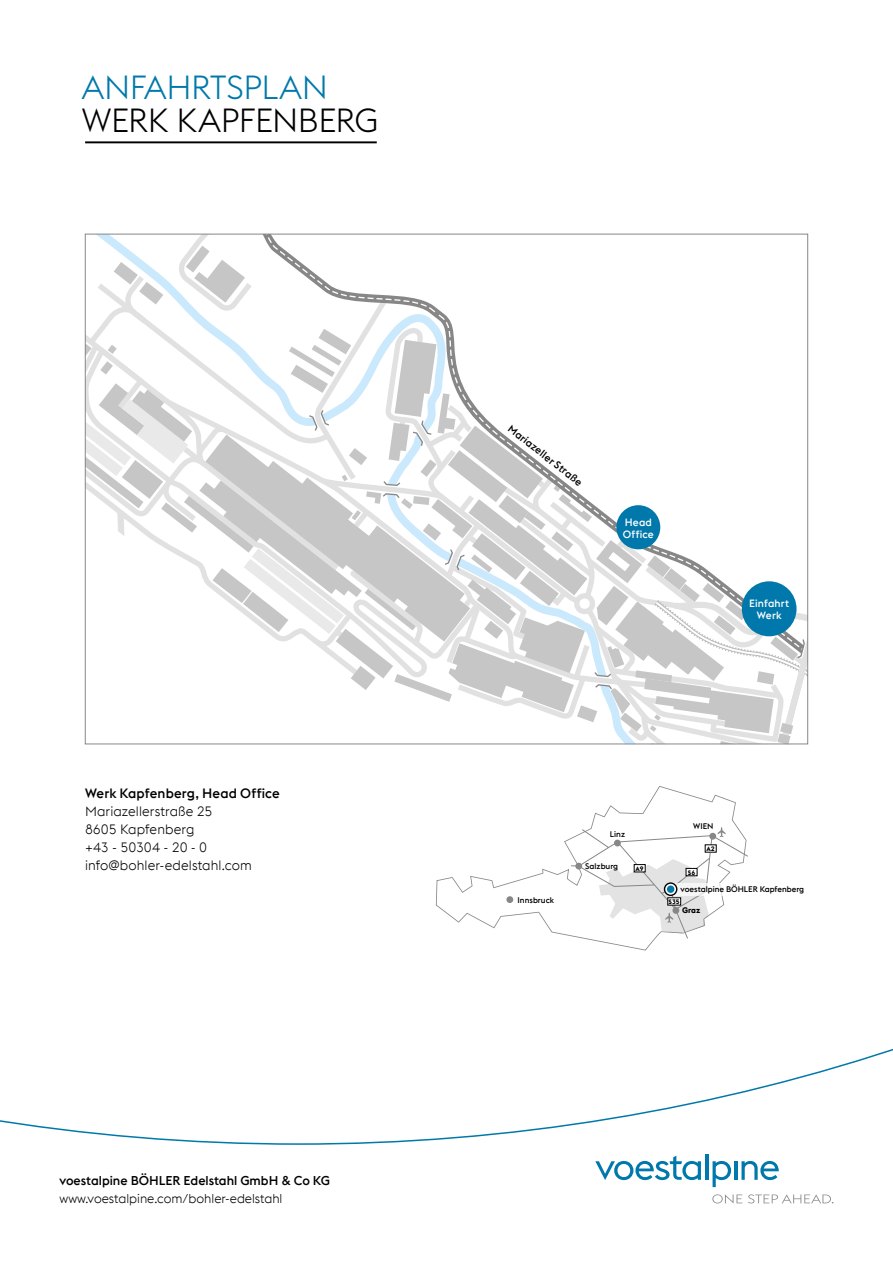
<style>
.page{position:relative;width:893px;height:1263px;background:#fff}
.page>*{position:absolute;margin:0;border:0;box-sizing:border-box;transform-origin:0 0}
.t1{font:300 33px "voestalpine";letter-spacing:-.015em;color:#000}
.t2{font:300 33px "voestalpine";letter-spacing:-.01em;color:#0078ab}
.t3{font:300 13.5px/18px "voestalpine";letter-spacing:.01em;color:#000}
.t4{font:500 13.5px "voestalpine";letter-spacing:.01em;color:#000}
.t5{font:300 12.75px "voestalpine";color:#000}
.t6{font:500 12.75px "voestalpine";color:#000}
.t7{font:500 10.5px/12px "voestalpine";letter-spacing:.02em;color:#fff;text-align:center}
.t8{font:500 10.5px "voestalpine";color:#000}
.t9{font:500 8.1px "voestalpine";color:#000}
.t10{font:700 8.1px "voestalpine";color:#000}
.t11{font:700 6.45px "voestalpine";color:#000}
</style>
<div class="page">
<svg style="left:0;top:1048px;width:893px;height:97px"></svg>
<svg style="left:595px;top:1156px;width:106px;height:24px"></svg>
<hr style="left:705px;top:1154px;width:3px;height:26px;background:#0078ab">
<svg style="left:713px;top:1161px;width:18px;height:26px"></svg>
<hr style="left:734px;top:1161px;width:3px;height:19px;background:#0078ab">
<svg style="left:741px;top:1161px;width:38px;height:19px"></svg>
<svg style="left:712px;top:1194px;width:30px;height:9px"></svg>
<svg style="left:748px;top:1194px;width:85px;height:9px"></svg>
<hr style="left:85px;top:141px;width:292px;height:2px;background:#000">
<svg style="left:436px;top:786px;width:302px;height:164px"></svg>
<div style="left:506px;top:896px;width:7px;height:7px;background:#878787;border-radius:50%"></div>
<svg style="left:570px;top:827px;width:178px;height:112px"></svg>
<svg style="left:87px;top:236px;width:719px;height:506px"></svg>
<div style="left:742px;top:581px;width:54px;height:55px;background:#0078ab;border-radius:50%"></div>
<div style="left:616px;top:505px;width:44px;height:44px;background:#0078ab;border-radius:50%"></div>
<h1 class="t2" style="left:82px;top:68px;width:248px">ANFAHRTSPLAN</h1>
<h1 class="t1" style="left:82px;top:101px;width:298px">WERK KAPFENBERG</h1>
<p class="t4" style="left:85px;top:785px;width:196px">Werk Kapfenberg, Head Office</p>
<p class="t3" style="left:85px;top:802px;width:168px">Mariazellerstraße 25<br>8605 Kapfenberg<br>+43 - 50304 - 20 - 0 info@bohler-edelstahl.com</p>
<p class="t6" style="left:60px;top:1173px;width:272px">voestalpine BÖHLER Edelstahl GmbH &amp; Co KG</p>
<p class="t5" style="left:60px;top:1191px;width:224px">www.voestalpine.com/bohler-edelstahl</p>
<p class="t8" style="left:513px;top:422px;width:93px;rotate:38deg">Mariazeller Straße</p>
<p class="t7" style="left:623px;top:516px;width:33px;text-align:left">Head<br>Office</p>
<p class="t7" style="left:749px;top:597px;width:42px">Einfahrt<br>Werk</p>
<p class="t9" style="left:518px;top:895px;width:38px">Innsbruck</p>
<p class="t9" style="left:610px;top:829px;width:17px">Linz</p>
<p class="t9" style="left:585px;top:861px;width:34px">Salzburg</p>
<p class="t11" style="left:636px;top:864px;width:10px">A9</p>
<p class="t9" style="left:693px;top:821px;width:22px">WIEN</p>
<p class="t11" style="left:688px;top:868px;width:9px">S6</p>
<p class="t11" style="left:707px;top:844px;width:10px">A2</p>
<p class="t9" style="left:681px;top:884px;width:125px">voestalpine BÖHLER Kapfenberg</p>
<p class="t11" style="left:669px;top:897px;width:13px">S35</p>
<p class="t10" style="left:682px;top:905px;width:20px">Graz</p>
</div>
